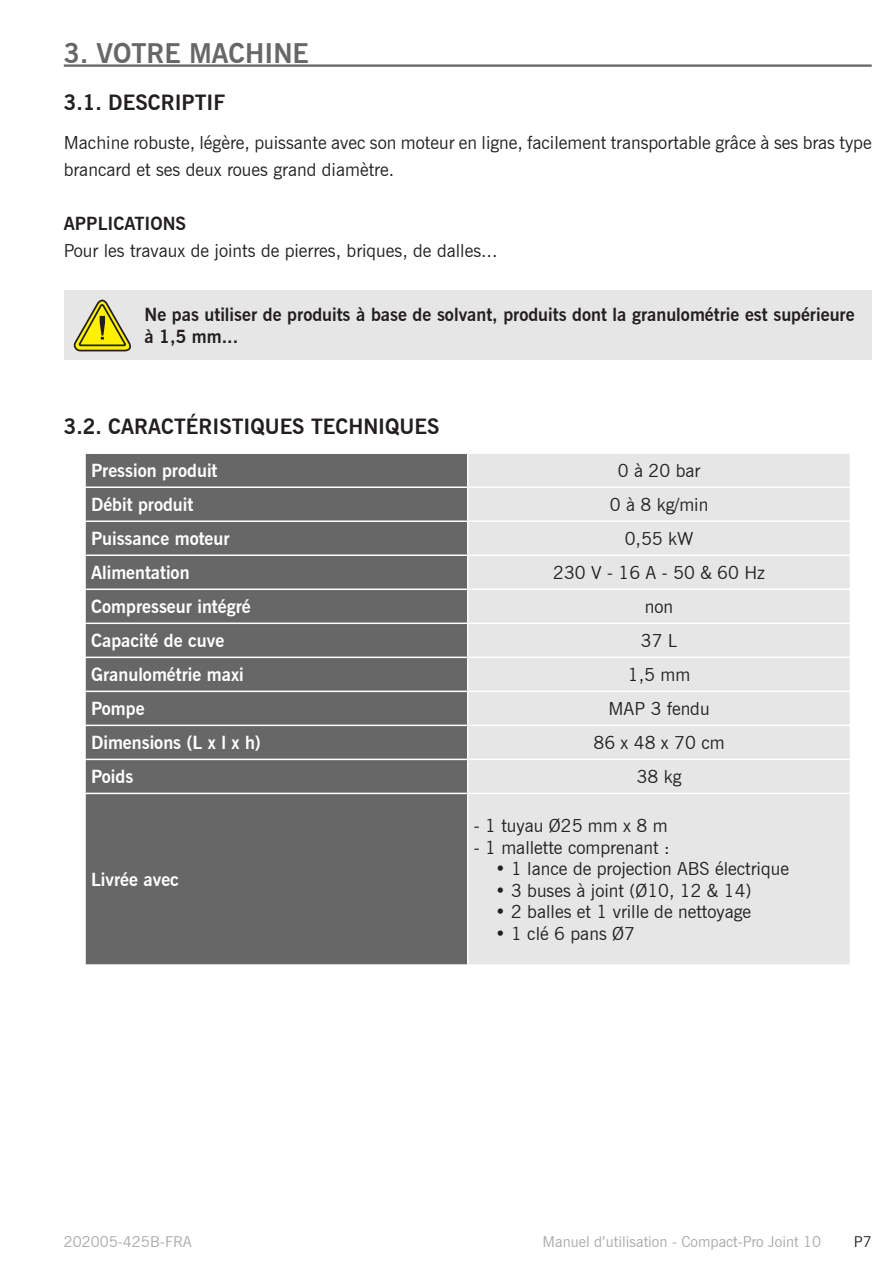
<style>
.page{position:relative;width:893px;height:1263px;background:#fff}
.page>*{position:absolute;margin:0;border:0;box-sizing:border-box;transform-origin:0 0}
.TITRES{font:700 27px "News Gothic BT";color:#676767}
.Sous-titres{font:700 21px "News Gothic BT";color:#231f20}
.t1{font:18px/27px "News Gothic BT";color:#231f20}
.t2{font:700 18px "News Gothic BT";color:#fff}
.t3{font:700 18px/21.6px "News Gothic BT";color:#231f20}
.t4{font:15px "News Gothic BT";color:#a8a9ad}
.t5{font:15px "News Gothic BT";color:#231f20}
</style>
<div class="page">
<hr style="left:64px;top:64px;width:808px;height:3px;background:#676767">
<div style="left:86px;top:454px;width:381px;height:510px;background:#676767"></div>
<div style="left:468px;top:454px;width:382px;height:510px;background:#e6e6e6"></div>
<hr style="left:84px;top:486px;width:384px;height:2px;background:#fff">
<hr style="left:468px;top:486px;width:383px;height:2px;background:#fff">
<hr style="left:84px;top:520px;width:384px;height:2px;background:#fff">
<hr style="left:468px;top:520px;width:383px;height:2px;background:#fff">
<hr style="left:84px;top:554px;width:384px;height:2px;background:#fff">
<hr style="left:468px;top:554px;width:383px;height:2px;background:#fff">
<hr style="left:84px;top:588px;width:384px;height:2px;background:#fff">
<hr style="left:468px;top:588px;width:383px;height:2px;background:#fff">
<hr style="left:84px;top:622px;width:384px;height:2px;background:#fff">
<hr style="left:468px;top:622px;width:383px;height:2px;background:#fff">
<hr style="left:84px;top:657px;width:384px;height:1px;background:#fff">
<hr style="left:468px;top:657px;width:383px;height:1px;background:#fff">
<hr style="left:84px;top:691px;width:384px;height:1px;background:#fff">
<hr style="left:468px;top:691px;width:383px;height:1px;background:#fff">
<hr style="left:84px;top:725px;width:384px;height:1px;background:#fff">
<hr style="left:468px;top:725px;width:383px;height:1px;background:#fff">
<hr style="left:84px;top:759px;width:384px;height:1px;background:#fff">
<hr style="left:468px;top:759px;width:383px;height:1px;background:#fff">
<hr style="left:84px;top:793px;width:384px;height:1px;background:#fff">
<hr style="left:468px;top:793px;width:383px;height:1px;background:#fff">
<div style="left:64px;top:290px;width:808px;height:70px;background:#e6e6e6"></div>
<svg style="left:73px;top:299px;width:58px;height:53px"></svg>
<p class="TITRES" style="left:64px;top:37px;width:247px">3. VOTRE MACHINE</p>
<p class="Sous-titres" style="left:64px;top:89px;width:163px">3.1. DESCRIPTIF</p>
<p class="t1" style="left:64px;top:129px;width:809px">Machine robuste, légère, puissante avec son moteur en ligne, facilement transportable grâce à ses bras type brancard et ses deux roues grand diamètre.</p>
<p class="t3" style="left:64px;top:213px;width:124px">APPLICATIONS</p>
<p class="t1" style="left:64px;top:237px;width:435px">Pour les travaux de joints de pierres, briques, de dalles...</p>
<p class="t3" style="left:145px;top:304px;width:712px">Ne pas utiliser de produits à base de solvant, produits dont la granulométrie est supérieure à 1,5 mm...</p>
<p class="Sous-titres" style="left:64px;top:413px;width:377px">3.2. CARACTÉRISTIQUES TECHNIQUES</p>
<p class="t2" style="left:91px;top:460px;width:128px">Pression produit</p>
<p class="t1" style="left:618px;top:457px;width:84px">0 à 20 bar</p>
<p class="t2" style="left:91px;top:494px;width:104px">Débit produit</p>
<p class="t1" style="left:610px;top:491px;width:100px">0 à 8 kg/min</p>
<p class="t2" style="left:91px;top:528px;width:140px">Puissance moteur</p>
<p class="t1" style="left:625px;top:525px;width:70px">0,55 kW</p>
<p class="t2" style="left:91px;top:562px;width:100px">Alimentation</p>
<p class="t1" style="left:553px;top:559px;width:213px">230 V - 16 A - 50 &amp; 60 Hz</p>
<p class="t2" style="left:91px;top:596px;width:161px">Compresseur intégré</p>
<p class="t1" style="left:645px;top:593px;width:30px">non</p>
<p class="t2" style="left:91px;top:630px;width:135px">Capacité de cuve</p>
<p class="t1" style="left:641px;top:627px;width:38px">37 L</p>
<p class="t2" style="left:91px;top:664px;width:154px">Granulométrie maxi</p>
<p class="t1" style="left:628px;top:661px;width:64px">1,5 mm</p>
<p class="t2" style="left:91px;top:698px;width:55px">Pompe</p>
<p class="t1" style="left:609px;top:695px;width:103px">MAP 3 fendu</p>
<p class="t2" style="left:91px;top:732px;width:171px">Dimensions (L x l x h)</p>
<p class="t1" style="left:593px;top:729px;width:133px">86 x 48 x 70 cm</p>
<p class="t2" style="left:91px;top:766px;width:44px">Poids</p>
<p class="t1" style="left:637px;top:763px;width:46px">38 kg</p>
<p class="t2" style="left:91px;top:869px;width:90px">Livrée avec</p>
<p class="t1" style="left:474px;top:812px;width:195px">- 1 tuyau Ø25 mm x 8 m</p>
<p class="t1" style="left:474px;top:834px;width:197px">- 1 mallette comprenant :</p>
<p class="t1" style="left:495px;top:855px;width:295px">• 1 lance de projection ABS électrique</p>
<p class="t1" style="left:495px;top:877px;width:258px">• 3 buses à joint (Ø10, 12 &amp; 14)</p>
<p class="t1" style="left:495px;top:898px;width:258px">• 2 balles et 1 vrille de nettoyage</p>
<p class="t1" style="left:495px;top:920px;width:142px">• 1 clé 6 pans Ø7</p>
<p class="t4" style="left:64px;top:1233px;width:130px">202005-425B-FRA</p>
<p class="t4" style="left:543px;top:1233px;width:280px">Manuel d’utilisation - Compact-Pro Joint 10</p>
<p class="t5" style="left:854px;top:1233px;width:20px">P7</p>
</div>
